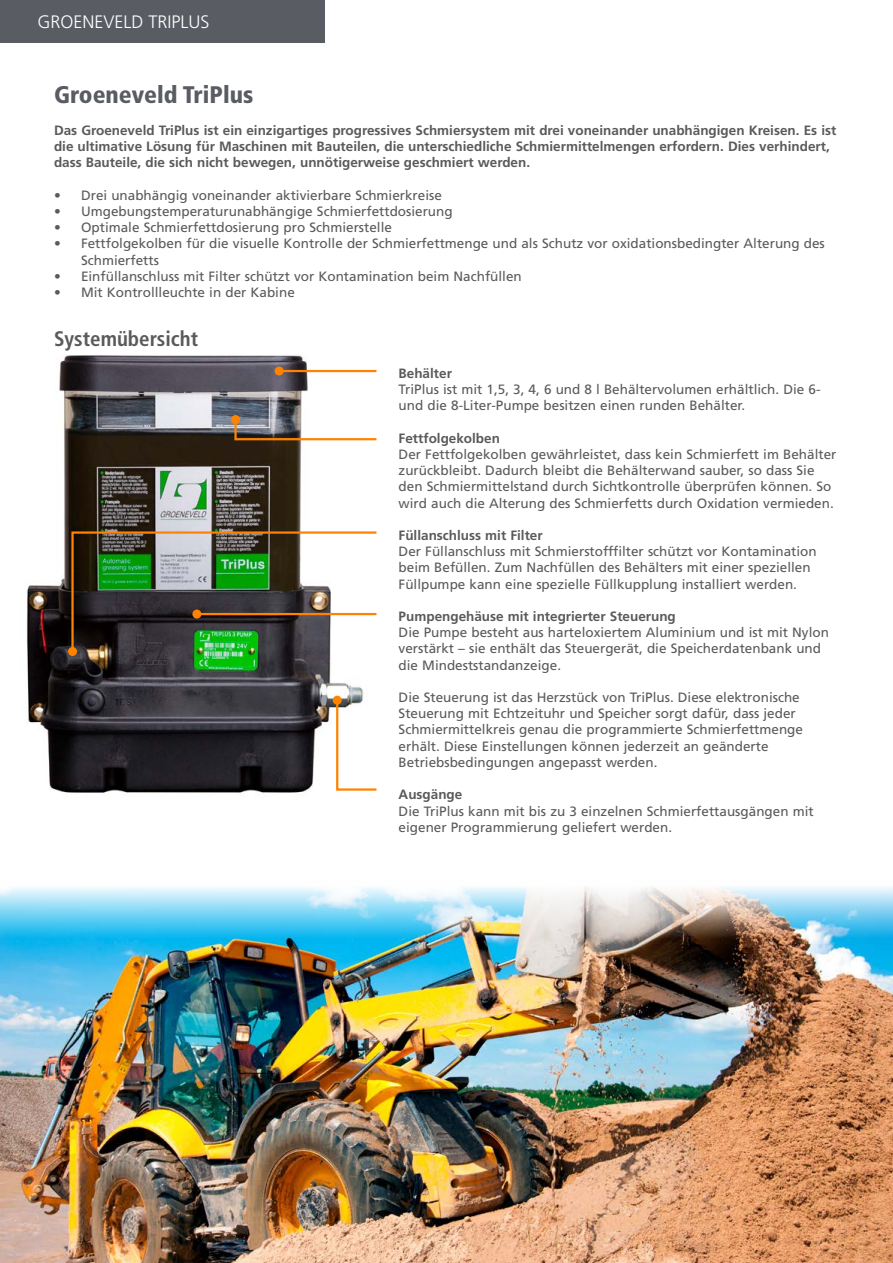
<style>
.page{position:relative;width:893px;height:1263px;background:#fff}
.page>*{position:absolute;margin:0;border:0;box-sizing:border-box;transform-origin:0 0}
.t1{font:900 condensed 24px "Frutiger LT Std";color:#5a5c63}
.t2{font:700 condensed 21px "Frutiger LT Std";color:#5a5a59}
.t3{font:300 18px "Frutiger LT Std";color:#fff}
.t4{font:13.5px/16.2px "Frutiger LT Std";color:#5a5a59}
.t5{font:700 13.5px/16.2px "Frutiger LT Std";color:#5a5a59}
</style>
<div class="page">
<img style="left:27px;top:355px;width:345px;height:438px">
<img style="left:70px;top:530px;width:307px;height:124px">
<div style="left:68px;top:647px;width:9px;height:9px;background:#ff8300;border-radius:50%"></div>
<svg style="left:233px;top:417px;width:144px;height:24px"></svg>
<div style="left:231px;top:415px;width:9px;height:9px;background:#ff8300;border-radius:50%"></div>
<svg style="left:335px;top:698px;width:42px;height:94px"></svg>
<div style="left:333px;top:696px;width:9px;height:9px;background:#ff8300;border-radius:50%"></div>
<hr style="left:279px;top:370px;width:97px;height:2px;background:#ff8300">
<div style="left:275px;top:366px;width:9px;height:9px;background:#ff8300;border-radius:50%"></div>
<hr style="left:197px;top:613px;width:179px;height:2px;background:#ff8300">
<div style="left:192px;top:609px;width:9px;height:9px;background:#ff8300;border-radius:50%"></div>
<div style="left:0;top:0;width:325px;height:43px;background:#5a5c63"></div>
<img style="left:0;top:887px;width:893px;height:376px">
<h3 class="t3" style="left:38px;top:12px;width:174px">GROENEVELD TRIPLUS</h3>
<h1 class="t1" style="left:54px;top:80px;width:201px">Groeneveld TriPlus</h1>
<p class="t5" style="left:54px;top:122px;width:784px">Das Groeneveld TriPlus ist ein einzigartiges progressives Schmiersystem mit drei voneinander unabhängigen Kreisen. Es ist die ultimative Lösung für Maschinen mit Bauteilen, die unterschiedliche Schmiermittelmengen erfordern. Dies verhindert, dass Bauteile, die sich nicht bewegen, unnötigerweise geschmiert werden.</p>
<p class="t4" style="left:54px;top:187px;width:389px">• Drei unabhängig voneinander aktivierbare Schmierkreise</p>
<p class="t4" style="left:54px;top:203px;width:400px">• Umgebungstemperaturunabhängige Schmierfettdosierung</p>
<p class="t4" style="left:54px;top:219px;width:339px">• Optimale Schmierfettdosierung pro Schmierstelle</p>
<p class="t4" style="left:81px;top:236px;width:745px;text-indent:-27px">• Fettfolgekolben für die visuelle Kontrolle der Schmierfettmenge und als Schutz vor oxidationsbedingter Alterung des<br>Schmierfetts</p>
<p class="t4" style="left:54px;top:268px;width:469px">• Einfüllanschluss mit Filter schützt vor Kontamination beim Nachfüllen</p>
<p class="t4" style="left:54px;top:284px;width:242px">• Mit Kontrollleuchte in der Kabine</p>
<h2 class="t2" style="left:54px;top:326px;width:146px">Systemübersicht</h2>
<p class="t5" style="left:399px;top:365px;width:55px">Behälter</p>
<p class="t4" style="left:399px;top:381px;width:423px">TriPlus ist mit 1,5, 3, 4, 6 und 8 l Behältervolumen erhältlich. Die 6- und die 8-Liter-Pumpe besitzen einen runden Behälter.</p>
<p class="t5" style="left:399px;top:430px;width:103px">Fettfolgekolben</p>
<p class="t4" style="left:399px;top:446px;width:439px">Der Fettfolgekolben gewährleistet, dass kein Schmierfett im Behälter zurückbleibt. Dadurch bleibt die Behälterwand sauber, so dass Sie den Schmiermittelstand durch Sichtkontrolle überprüfen können. So wird auch die Alterung des Schmierfetts durch Oxidation vermieden.</p>
<p class="t5" style="left:399px;top:527px;width:146px">Füllanschluss mit Filter</p>
<p class="t4" style="left:399px;top:543px;width:420px">Der Füllanschluss mit Schmierstofffilter schützt vor Kontamination beim Befüllen. Zum Nachfüllen des Behälters mit einer speziellen<br>Füllpumpe kann eine spezielle Füllkupplung installiert werden.</p>
<p class="t5" style="left:399px;top:608px;width:279px">Pumpengehäuse mit integrierter Steuerung</p>
<p class="t4" style="left:399px;top:624px;width:432px">Die Pumpe besteht aus harteloxiertem Aluminium und ist mit Nylon verstärkt – sie enthält das Steuergerät, die Speicherdatenbank und die Mindeststandanzeige.</p>
<p class="t4" style="left:399px;top:689px;width:406px">Die Steuerung ist das Herzstück von TriPlus. Diese elektronische Steuerung mit Echtzeituhr und Speicher sorgt dafür, dass jeder Schmiermittelkreis genau die programmierte Schmierfettmenge erhält. Diese Einstellungen können jederzeit an geänderte Betriebsbedingungen angepasst werden.</p>
<p class="t5" style="left:399px;top:786px;width:65px">Ausgänge</p>
<p class="t4" style="left:399px;top:803px;width:417px">Die TriPlus kann mit bis zu 3 einzelnen Schmierfettausgängen mit eigener Programmierung geliefert werden.</p>
</div>
